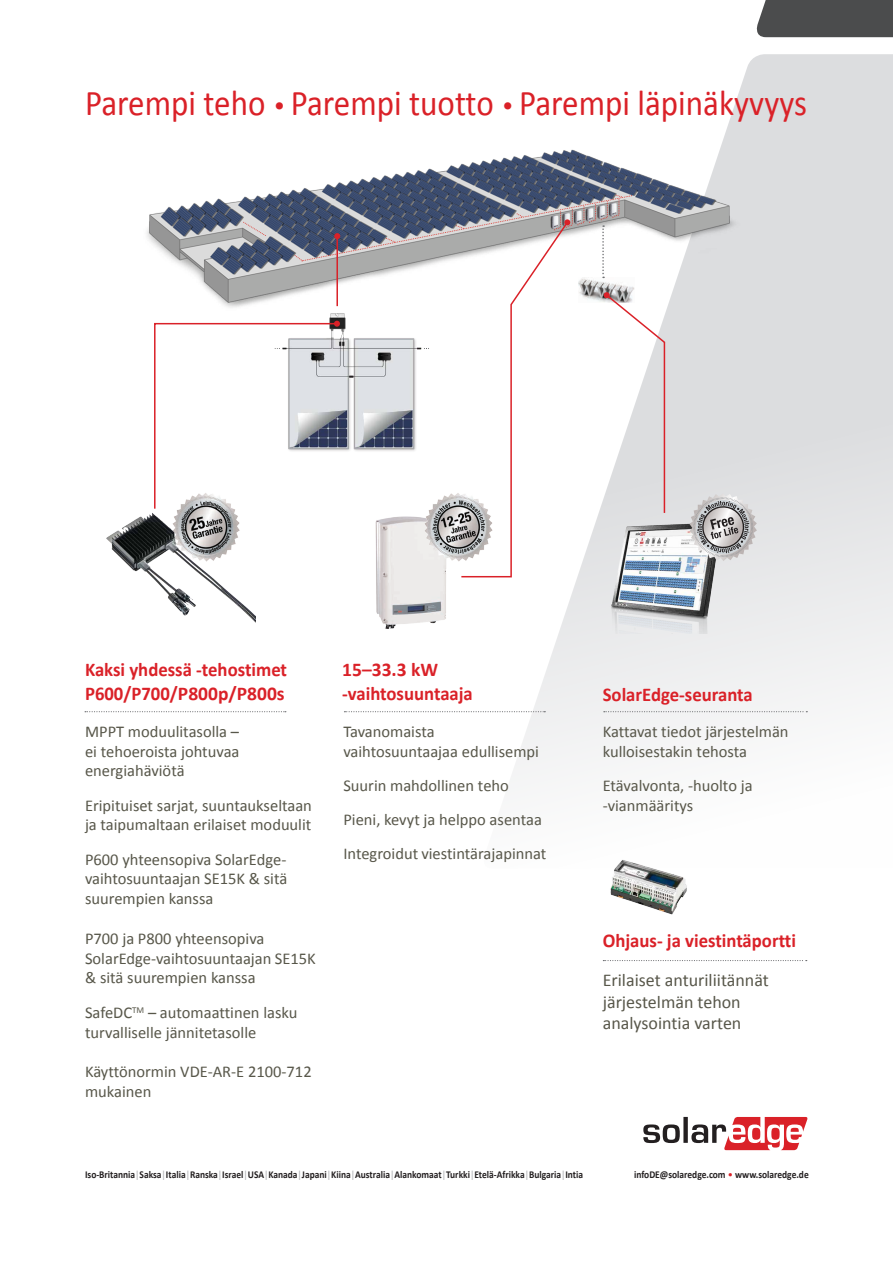
<style>
.page{position:relative;width:893px;height:1263px;background:#fff}
.page>*{position:absolute;margin:0;border:0;box-sizing:border-box;transform-origin:0 0}
.t1{font:36.3px "Calibri";color:#da2128;scale:.91 1}
.t2{font:700 19.5px/23.4px "Calibri";color:#da2128;scale:.96 1}
.t3{font:700 19.5px/23.4px "Calibri";color:#da2128}
.t4{font:18px/21.6px "Calibri";color:#58574a}
.t5{font:16.5px/19.8px "Calibri";color:#58574a}
.t6{font:700 10.5px "Calibri";color:#231f20;scale:.9 1}
.s1{font-size:22.8px}
.s2{font-weight:400;color:#a8a9ad}
.s3{font-weight:400;color:#da2128}
</style>
<div class="page">
<svg style="left:480px;top:54px;width:413px;height:728px"></svg>
<div style="left:756px;top:0;width:137px;height:37px;background:#4b4c4d"></div>
<img style="left:146px;top:150px;width:620px;height:168px">
<img style="left:266px;top:299px;width:170px;height:152px">
<hr style="left:336px;top:236px;width:2px;height:70px;background:#da2128">
<svg style="left:334px;top:233px;width:6px;height:6px"></svg>
<svg style="left:460px;top:219px;width:110px;height:359px"></svg>
<svg style="left:154px;top:321px;width:186px;height:178px"></svg>
<img style="left:578px;top:278px;width:56px;height:25px">
<svg style="left:602px;top:225px;width:2px;height:53px"></svg>
<img style="left:375px;top:516px;width:87px;height:113px">
<img style="left:610px;top:860px;width:77px;height:55px">
<svg style="left:85px;top:711px;width:201px;height:1px"></svg>
<svg style="left:344px;top:711px;width:201px;height:1px"></svg>
<svg style="left:604px;top:711px;width:203px;height:1px"></svg>
<svg style="left:603px;top:960px;width:204px;height:1px"></svg>
<svg style="left:604px;top:292px;width:62px;height:222px"></svg>
<svg style="left:643px;top:1117px;width:165px;height:33px"></svg>
<img style="left:421px;top:490px;width:74px;height:74px">
<img style="left:170px;top:490px;width:74px;height:9px">
<img style="left:106px;top:499px;width:149px;height:123px">
<img style="left:604px;top:519px;width:132px;height:114px">
<svg style="left:689px;top:493px;width:68px;height:68px"></svg>
<p class="t1" style="left:85px;top:80px;width:795px">Parempi teho <span class="s1">•</span> Parempi tuotto <span class="s1">•</span> Parempi läpinäkyvyys</p>
<p class="t2" style="left:85px;top:658px;width:212px">Kaksi yhdessä -tehostimet<br>P600/P700/P800p/P800s</p>
<p class="t5" style="left:85px;top:721px;width:156px;text-align:justify">MPPT moduulitasolla – ei tehoeroista johtuvaa energiahäviötä</p>
<p class="t5" style="left:85px;top:795px;width:228px">Eripituiset sarjat, suuntaukseltaan ja taipumaltaan erilaiset moduulit</p>
<p class="t5" style="left:85px;top:849px;width:204px;text-align:justify">P600 yhteensopiva SolarEdge&shy;vaihtosuuntaajan SE15K &amp; sitä suurempien kanssa</p>
<p class="t5" style="left:85px;top:928px;width:232px">P700 ja P800 yhteensopiva<br>SolarEdge-vaihtosuuntaajan SE15K &amp; sitä suurempien kanssa</p>
<p class="t5" style="left:85px;top:1002px;width:214px">SafeDC<sup>TM</sup> – automaattinen lasku turvalliselle jännitetasolle</p>
<p class="t5" style="left:85px;top:1062px;width:228px">Käyttönormin VDE-AR-E 2100-712 mukainen</p>
<p class="t3" style="left:342px;top:658px;width:132px">15–33.3 kW -vaihtosuuntaaja</p>
<p class="t5" style="left:343px;top:721px;width:197px">Tavanomaista vaihtosuuntaajaa edullisempi</p>
<p class="t5" style="left:343px;top:775px;width:167px">Suurin mahdollinen teho</p>
<p class="t5" style="left:343px;top:810px;width:200px">Pieni, kevyt ja helppo asentaa</p>
<p class="t5" style="left:343px;top:844px;width:205px">Integroidut viestintärajapinnat</p>
<p class="t2" style="left:603px;top:683px;width:158px">SolarEdge-seuranta</p>
<p class="t5" style="left:603px;top:721px;width:187px">Kattavat tiedot järjestelmän kulloisestakin tehosta</p>
<p class="t5" style="left:603px;top:775px;width:151px">Etävalvonta, -huolto ja -vianmääritys</p>
<p class="t2" style="left:603px;top:929px;width:203px">Ohjaus- ja viestintäportti</p>
<p class="t4" style="left:603px;top:969px;width:168px">Erilaiset anturiliitännät järjestelmän tehon analysointia varten</p>
<p class="t6" style="left:85px;top:1167px;width:555px">Iso-Britannia<span class="s2">|</span>Saksa<span class="s2">|</span>Italia<span class="s2">|</span>Ranska<span class="s2">|</span>Israel<span class="s2">|</span>USA<span class="s2">|</span>Kanada<span class="s2">|</span>Japani<span class="s2">|</span>Kiina<span class="s2">|</span>Australia<span class="s2">|</span>Alankomaat<span class="s2">|</span>Turkki<span class="s2">|</span>Etelä-Afrikka<span class="s2">|</span>Bulgaria<span class="s2">|</span>Intia</p>
<p class="t6" style="left:634px;top:1167px;width:196px">infoDE@solaredge.com <span class="s3">•</span> www.solaredge.de</p>
</div>
